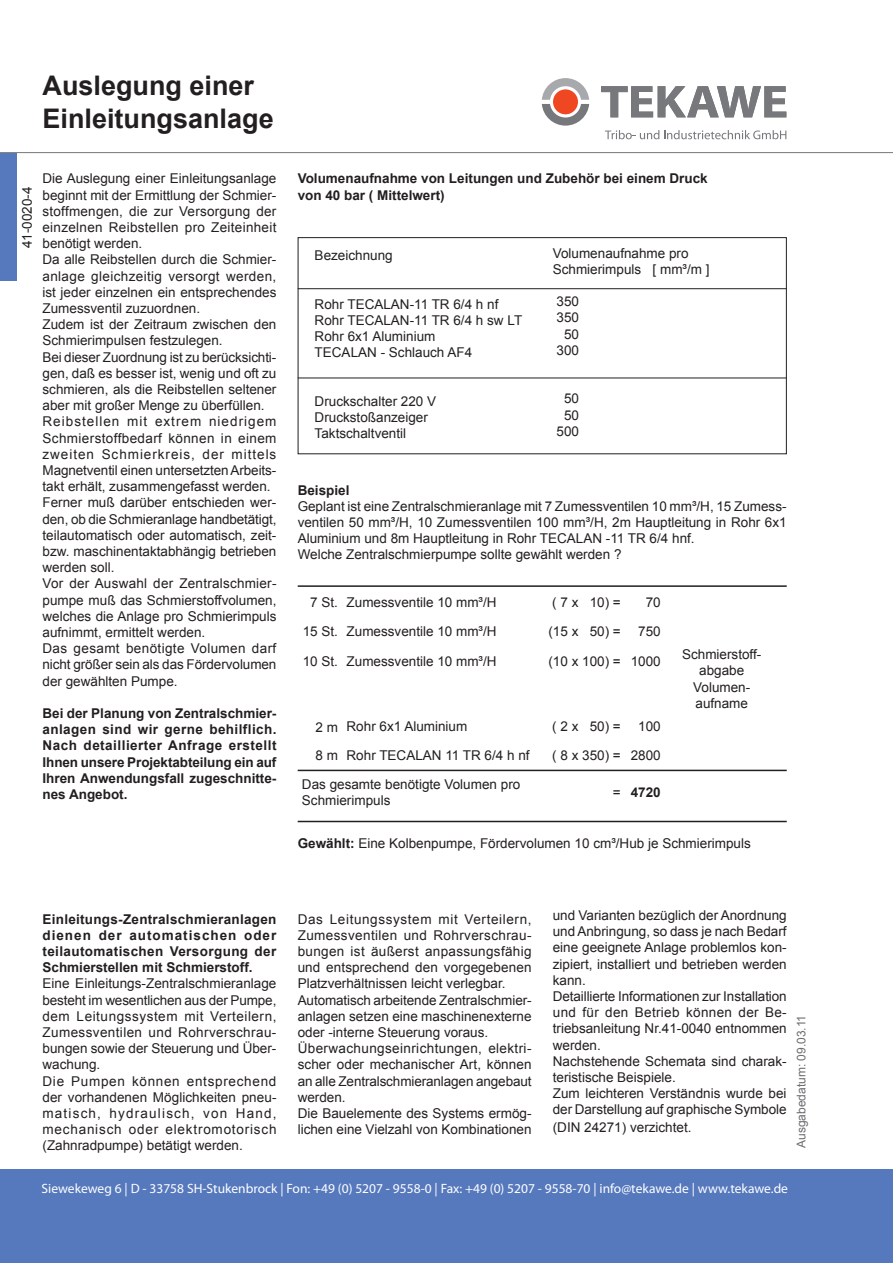
<style>
.page{position:relative;width:893px;height:1263px;background:#fff}
.page>*{position:absolute;margin:0;border:0;box-sizing:border-box;transform-origin:0 0}
.t1{font:700 27px/32.4px "Arial";color:#231f20}
.t2{font:13.5px/16.2px "Arial";color:#231f20}
.t3{font:700 13.5px/16.2px "Arial";color:#231f20;text-align:justify}
.t4{font:13.5px "Myriad Pro";color:#fff}
.t5{font:12px "Arial";color:#6c6d70}
.s1{font-weight:400}
.s2{font-weight:700}
</style>
<div class="page">
<div style="left:0;top:153px;width:17px;height:128px;background:#5679bd"></div>
<div style="left:0;top:1170px;width:893px;height:93px;background:#5679bd"></div>
<hr style="left:0;top:152px;width:893px;height:1px;background:#76787b">
<svg style="left:605px;top:130px;width:181px;height:9px"></svg>
<svg style="left:542px;top:78px;width:47px;height:48px"></svg>
<svg style="left:601px;top:86px;width:185px;height:31px"></svg>
<div style="left:298px;top:237px;width:489px;height:217px;border:1px solid #231f20"></div>
<hr style="left:298px;top:288px;width:489px;height:1px;background:#231f20">
<hr style="left:298px;top:378px;width:489px;height:1px;background:#231f20">
<hr style="left:298px;top:585px;width:489px;height:2px;background:#231f20">
<hr style="left:298px;top:770px;width:489px;height:1px;background:#231f20">
<hr style="left:298px;top:821px;width:489px;height:1px;background:#231f20">
<h1 class="t1" style="left:43px;top:70px;width:233px">Auslegung einer<br>Einleitungsanlage</h1>
<p class="t2" style="left:19px;top:248px;width:63px;rotate:-90deg">41-0020-4</p>
<p class="t2" style="left:43px;top:171px;width:235px">Die Auslegung einer Einleitungsanlage beginnt mit der Ermittlung der Schmier&shy;stoffmengen, die zur Versorgung der einzelnen Reibstellen pro Zeiteinheit benötigt werden.<br>Da alle Reibstellen durch die Schmier&shy;anlage gleichzeitig versorgt werden, ist jeder einzelnen ein entsprechendes Zumessventil zuzuordnen.<br>Zudem ist der Zeitraum zwischen den Schmierimpulsen festzulegen.<br>Bei dieser Zuordnung ist zu berücksichti&shy;gen, daß es besser ist, wenig und oft zu schmieren, als die Reibstellen seltener aber mit großer Menge zu überfüllen.<br>Reibstellen mit extrem niedrigem Schmierstoffbedarf können in einem zweiten Schmierkreis, der mittels Magnetventil einen untersetzten Arbeits&shy;takt erhält, zusammengefasst werden.<br>Ferner muß darüber entschieden wer&shy;den, ob die Schmieranlage handbetätigt, teilautomatisch oder automatisch, zeit&shy;bzw. maschinentaktabhängig betrieben werden soll.<br>Vor der Auswahl der Zentralschmier&shy;pumpe muß das Schmierstoffvolumen, welches die Anlage pro Schmierimpuls aufnimmt, ermittelt werden.<br>Das gesamt benötigte Volumen darf nicht größer sein als das Fördervolumen der gewählten Pumpe.</p>
<p class="t3" style="left:43px;top:705px;width:235px">Bei der Planung von Zentralschmier&shy;anlagen sind wir gerne behilflich.<br>Nach detaillierter Anfrage erstellt Ihnen unsere Projektabteilung ein auf Ihren Anwendungsfall zugeschnitte&shy;nes Angebot.</p>
<p class="t3" style="left:298px;top:171px;width:412px">Volumenaufnahme von Leitungen und Zubehör bei einem Druck von 40 bar ( Mittelwert)</p>
<p class="t2" style="left:315px;top:247px;width:80px">Bezeichnung</p>
<p class="t2" style="left:315px;top:296px;width:209px">Rohr TECALAN-11 TR 6/4 h nf<br>Rohr TECALAN-11 TR 6/4 h sw LT<br>Rohr 6x1 Aluminium<br>TECALAN - Schlauch AF4</p>
<p class="t2" style="left:315px;top:393px;width:123px">Druckschalter 220 V<br>Druckstoßanzeiger<br>Taktschaltventil</p>
<p class="t2" style="left:553px;top:245px;width:158px">Volumenaufnahme pro<br>Schmierimpuls [ mm³/m ]</p>
<p class="t2" style="left:557px;top:293px;width:24px;text-align:center">350<br>350<br>50<br>300</p>
<p class="t2" style="left:557px;top:391px;width:24px;text-align:center">50<br>50<br>500</p>
<p class="t3" style="left:298px;top:482px;width:53px">Beispiel</p>
<p class="t2" style="left:298px;top:498px;width:490px">Geplant ist eine Zentralschmieranlage mit 7 Zumessventilen 10 mm³/H, 15 Zumess&shy;ventilen 50 mm³/H, 10 Zumessventilen 100 mm³/H, 2m Hauptleitung in Rohr 6x1<br>Aluminium und 8m Hauptleitung in Rohr TECALAN -11 TR 6/4 hnf.<br>Welche Zentralschmierpumpe sollte gewählt werden ?</p>
<p class="t2" style="left:310px;top:594px;width:188px">7 St. Zumessventile 10 mm³/H</p>
<p class="t2" style="left:552px;top:594px;width:70px">( 7 x 10) =</p>
<p class="t2" style="left:646px;top:594px;width:17px">70</p>
<p class="t2" style="left:303px;top:624px;width:195px">15 St. Zumessventile 10 mm³/H</p>
<p class="t2" style="left:548px;top:624px;width:74px">(15 x 50) =</p>
<p class="t2" style="left:638px;top:624px;width:24px">750</p>
<p class="t2" style="left:303px;top:653px;width:195px">10 St. Zumessventile 10 mm³/H</p>
<p class="t2" style="left:548px;top:653px;width:114px">(10 x 100) = 1000</p>
<p class="t2" style="left:316px;top:718px;width:153px">2 m Rohr 6x1 Aluminium</p>
<p class="t2" style="left:552px;top:718px;width:70px">( 2 x 50) =</p>
<p class="t2" style="left:638px;top:718px;width:24px">100</p>
<p class="t2" style="left:316px;top:747px;width:216px">8 m Rohr TECALAN 11 TR 6/4 h nf</p>
<p class="t2" style="left:552px;top:747px;width:110px">( 8 x 350) = 2800</p>
<p class="t2" style="left:302px;top:776px;width:220px">Das gesamte benötigte Volumen pro<br>Schmierimpuls</p>
<p class="t3" style="left:613px;top:784px;width:49px"><span class="s1">=</span> 4720</p>
<p class="t2" style="left:682px;top:646px;width:81px;text-align:center">Schmierstoff&shy;abgabe<br>Volumen&shy;aufname</p>
<p class="t2" style="left:298px;top:835px;width:455px"><span class="s2">Gewählt:</span> Eine Kolbenpumpe, Fördervolumen 10 cm³/Hub je Schmierimpuls</p>
<p class="t3" style="left:43px;top:911px;width:235px">Einleitungs-Zentralschmieranlagen dienen der automatischen oder teilautomatischen Versorgung der Schmierstellen mit Schmierstoff.</p>
<p class="t2" style="left:43px;top:976px;width:235px">Eine Einleitungs-Zentralschmieranlage besteht im wesentlichen aus der Pumpe, dem Leitungssystem mit Verteilern, Zumessventilen und Rohrverschrau&shy;bungen sowie der Steuerung und Über&shy;wachung.<br>Die Pumpen können entsprechend der vorhandenen Möglichkeiten pneu&shy;matisch, hydraulisch, von Hand, mechanisch oder elektromotorisch (Zahnradpumpe) betätigt werden.</p>
<p class="t2" style="left:298px;top:911px;width:235px">Das Leitungssystem mit Verteilern, Zumessventilen und Rohrverschrau&shy;bungen ist äußerst anpassungsfähig und entsprechend den vorgegebenen Platzverhältnissen leicht verlegbar.<br>Automatisch arbeitende Zentralschmier&shy;anlagen setzen eine maschinenexterne oder -interne Steuerung voraus.<br>Überwachungseinrichtungen, elektri&shy;scher oder mechanischer Art, können an alle Zentralschmieranlagen angebaut werden.<br>Die Bauelemente des Systems ermög&shy;lichen eine Vielzahl von Kombinationen</p>
<p class="t2" style="left:553px;top:907px;width:235px">und Varianten bezüglich der Anordnung und Anbringung, so dass je nach Bedarf eine geeignete Anlage problemlos kon&shy;zipiert, installiert und betrieben werden kann.<br>Detaillierte Informationen zur Installation und für den Betrieb können der Be&shy;triebsanleitung Nr.41-0040 entnommen werden.<br>Nachstehende Schemata sind charak&shy;teristische Beispiele.<br>Zum leichteren Verständnis wurde bei der Darstellung auf graphische Symbole</p>
<p class="t2" style="left:553px;top:1119px;width:140px">(DIN 24271) verzichtet.</p>
<p class="t5" style="left:793px;top:1148px;width:135px;rotate:-90deg">Ausgabedatum: 09.03.11</p>
<p class="t4" style="left:42px;top:1180px;width:748px">Siewekeweg 6 | D - 33758 SH-Stukenbrock | Fon: +49 (0) 5207 - 9558-0 | Fax: +49 (0) 5207 - 9558-70 | info@tekawe.de | www.tekawe.de</p>
</div>
